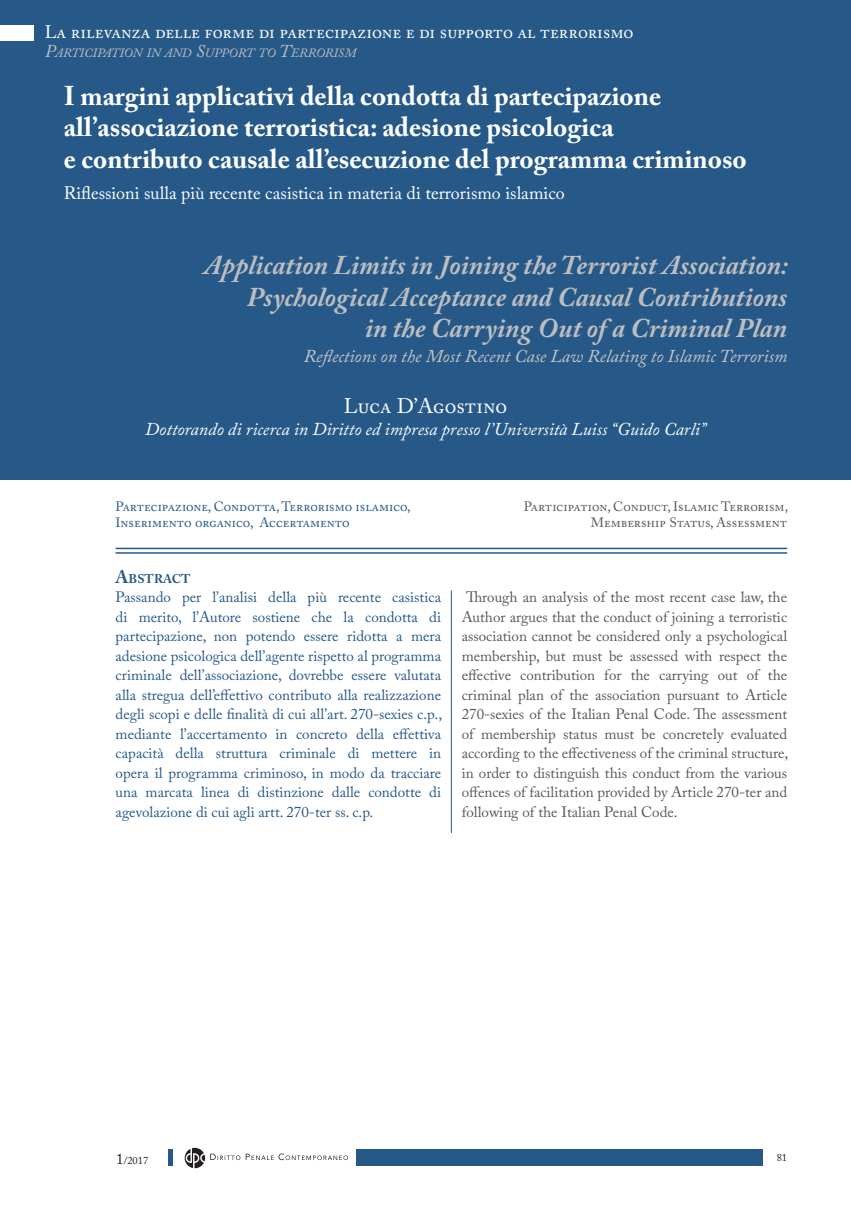
<style>
.page{position:relative;width:851px;height:1221px;background:#fff}
.page>*{position:absolute;margin:0;border:0;box-sizing:border-box;transform-origin:0 0}
.titolo_articolo_ITA{font:700 27px/31.5px "Adobe Caslon Pro";color:#fff}
.titolo_articolo_ENG{font:italic 700 27px/31.5px "Adobe Caslon Pro";color:#bcbdc0;text-align:right}
.Autore_articolo{font:21px "Adobe Caslon Pro";color:#fff}
.sottotitolo_articolo{font:18px "Adobe Caslon Pro";color:#fff}
.Autore_articolo-2{font:italic 18px "Adobe Caslon Pro";color:#fff}
.sottotitolo_articolo-2{font:italic 18px "Adobe Caslon Pro";color:#c6c6c6}
.AbstractITA{font:15px/19.5px "Adobe Caslon Pro";color:#265988;text-align:justify}
.AbstractENG{font:15px/19.5px "Adobe Caslon Pro";color:#57585a;text-align:justify}
.t1{font:13.5px/16.2px "Adobe Caslon Pro";color:#265988}
.t2{font:13.5px/16.2px "Adobe Caslon Pro";color:#57585a;text-align:right}
.t3{font:italic 12.6px "Adobe Caslon Pro";color:#bcbdc0}
.AbstractITA-2{font:700 12.6px "Adobe Caslon Pro";color:#265988}
.t4{font:10.5px "Adobe Caslon Pro";color:#231f20}
.s1{font-size:18px}
.s2{font-size:15px}
</style>
<div class="page">
<div style="left:168px;top:1149px;width:5px;height:17px;background:#265988"></div>
<div style="left:356px;top:1149px;width:407px;height:17px;background:#265988"></div>
<svg style="left:185px;top:1147px;width:163px;height:21px"></svg>
<div style="left:0;top:0;width:850px;height:479px;background:#265988"></div>
<div style="left:0;top:25px;width:33px;height:15px;background:#fff"></div>
<hr style="left:116px;top:547px;width:671px;height:2px;background:#265988">
<hr style="left:116px;top:552px;width:671px;height:1px;background:#265988">
<hr style="left:451px;top:590px;width:1px;height:242px;background:#265988">
<p class="sottotitolo_articolo" style="left:45px;top:21px;width:590px">La rilevanza delle forme di partecipazione e di supporto al terrorismo</p>
<p class="t3" style="left:45px;top:46px;width:313px"><span class="s1">P</span>ARTICIPATION IN AND <span class="s1">S</span>UPP ORT TO <span class="s1">T</span>ERRORISM</p>
<p class="titolo_articolo_ITA" style="left:64px;top:80px;width:599px">I margini applicativi della condotta di partecipazione all’associazione terroristica: adesione psicologica</p>
<p class="titolo_articolo_ITA" style="left:64px;top:143px;width:684px">e contributo causale all’esecuzione del programma criminoso</p>
<p class="sottotitolo_articolo" style="left:64px;top:183px;width:502px">Riflessioni sulla più recente casistica in materia di terrorismo islamico</p>
<p class="titolo_articolo_ENG" style="left:204px;top:249px;width:585px">Application Limits in Joining the Terrorist Association:<br>Psychological Acceptance and Causal Contributions</p>
<p class="titolo_articolo_ENG" style="left:365px;top:312px;width:423px">in the Carrying Out of a Criminal Plan</p>
<p class="sottotitolo_articolo-2" style="left:304px;top:346px;width:485px">Reflections on the Most Recent Case Law Relating to Islamic Terrorism</p>
<p class="Autore_articolo" style="left:344px;top:393px;width:165px">Luca D’Agostino</p>
<p class="Autore_articolo-2" style="left:145px;top:418px;width:562px">Dottorando di ricerca in Diritto ed impresa presso l’Università Luiss “Guido Carli”</p>
<p class="t1" style="left:116px;top:498px;width:296px">Partecipazione, Condotta, Terrorismo islamico,<br>Inserimento organico, Accertamento</p>
<p class="t2" style="left:523px;top:498px;width:266px">Participation, Conduct, Islamic Terrorism,<br>Membership Status, Assessment</p>
<p class="AbstractITA-2" style="left:116px;top:570px;width:76px"><span class="s1">A</span>BSTRACT</p>
<p class="AbstractITA" style="left:116px;top:587px;width:328px">Passando per l’analisi della più recente casistica di merito, l’Autore sostiene che la condotta di partecipazione, non potendo essere ridotta a mera adesione psicologica dell’agente rispetto al programma criminale dell’associazione, dovrebbe essere valutata alla stregua dell’effettivo contributo alla realizzazione degli scopi e delle finalità di cui all’art. 270-sexies c.p., mediante l’accertamento in concreto della effettiva capacità della struttura criminale di mettere in opera il programma criminoso, in modo da tracciare una marcata linea di distinzione dalle condotte di agevolazione di cui agli artt. 270-ter ss. c.p.</p>
<p class="AbstractENG" style="left:461px;top:587px;width:328px">Through an analysis of the most recent case law, the Author argues that the conduct of joining a terroristic association cannot be considered only a psychological membership, but must be assessed with respect the effective contribution for the carrying out of the criminal plan of the association pursuant to Article 270-sexies of the Italian Penal Code. The assessment of membership status must be concretely evaluated according to the effectiveness of the criminal structure, in order to distinguish this conduct from the various offences of facilitation provided by Article 270-ter and following of the Italian Penal Code.</p>
<p class="t4" style="left:116px;top:1153px;width:34px"><span class="s2">1</span>/2017</p>
<p class="t4" style="left:776px;top:1150px;width:12px">81</p>
</div>
